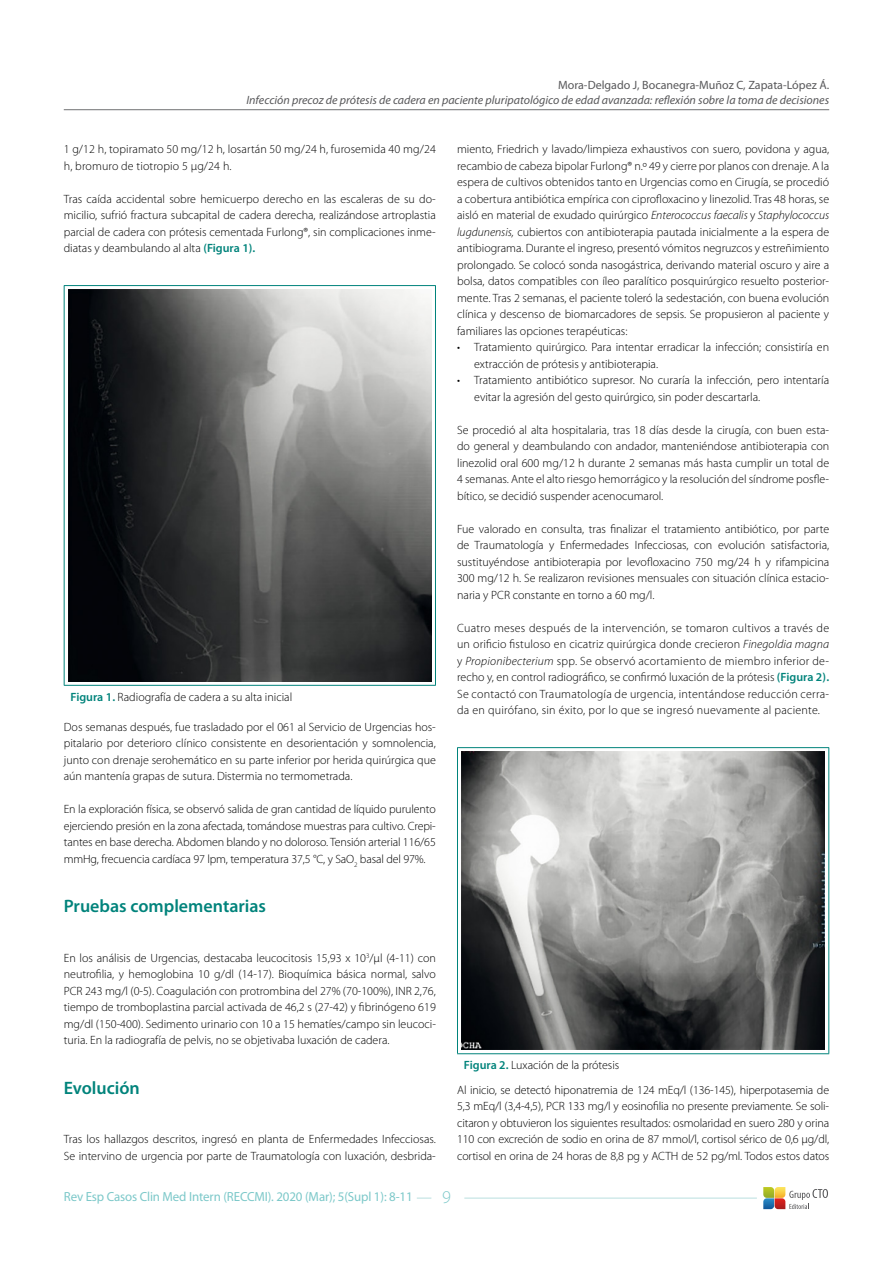
<style>
.page{position:relative;width:893px;height:1263px;background:#fff}
.page>*{position:absolute;margin:0;border:0;box-sizing:border-box;transform-origin:0 0}
.t1{font:600 18px "Myriad Pro";color:#00837b}
.t2{font:300 18px "Myriad Pro";color:#7cc8c9}
.t3{font:13.2px "Myriad Pro";letter-spacing:-.01em;color:#7cc8c9}
.t4{font:300 12px/16.5px "Myriad Pro";color:#000;text-align:justify}
.t5{font:italic 12px "Myriad Pro";color:#58585a}
.t6{font:12px "Myriad Pro";color:#58585a}
.s1{font-weight:600;color:#00837b}
.s2{font-style:italic}
</style>
<div class="page">
<hr style="left:64px;top:109px;width:765px;height:1px;background:#707172">
<svg style="left:763px;top:1187px;width:65px;height:22px"></svg>
<hr style="left:464px;top:1198px;width:293px;height:1px;background:#b9dfdf">
<svg style="left:417px;top:1198px;width:14px;height:1px"></svg>
<div style="left:64px;top:286px;width:371px;height:399px;background:linear-gradient(to right,#fff,#fff)"></div>
<hr style="left:64px;top:285px;width:372px;height:1px;background:#00837b">
<hr style="left:64px;top:286px;width:1px;height:399px;background:#00837b">
<hr style="left:435px;top:286px;width:1px;height:399px;background:#00837b">
<hr style="left:64px;top:685px;width:372px;height:1px;background:#00837b">
<img style="left:68px;top:290px;width:363px;height:391px">
<svg style="left:458px;top:748px;width:370px;height:302px"></svg>
<hr style="left:457px;top:747px;width:372px;height:1px;background:#00837b">
<hr style="left:457px;top:748px;width:1px;height:305px;background:#00837b">
<hr style="left:828px;top:748px;width:1px;height:305px;background:#00837b">
<hr style="left:457px;top:1053px;width:372px;height:1px;background:#00837b">
<img style="left:462px;top:752px;width:363px;height:297px">
<p class="t6" style="left:558px;top:78px;width:273px">Mora-Delgado J, Bocanegra-Muñoz C, Zapata-López Á.</p>
<p class="t5" style="left:246px;top:92px;width:584px">Infección precoz de prótesis de cadera en paciente pluripatológico de edad avanzada: reflexión sobre la toma de decisiones</p>
<p class="t4" style="left:64px;top:141px;width:374px">1 g/12 h, topiramato 50 mg/12 h, losartán 50 mg/24 h, furosemida 40 mg/24 h, bromuro de tiotropio 5 µg/24 h.</p>
<p class="t4" style="left:64px;top:190px;width:374px">Tras caída accidental sobre hemicuerpo derecho en las escaleras de su do&shy;micilio, sufrió fractura subcapital de cadera derecha, realizándose artroplastia parcial de cadera con prótesis cementada Furlong®, sin complicaciones inme&shy;diatas y deambulando al alta <span class="s1">(Figura 1).</span></p>
<p class="t4" style="left:71px;top:689px;width:223px"><span class="s1">Figura 1.</span> Radiografía de cadera a su alta inicial</p>
<p class="t4" style="left:64px;top:718px;width:374px">Dos semanas después, fue trasladado por el 061 al Servicio de Urgencias hos&shy;pitalario por deterioro clínico consistente en desorientación y somnolencia, junto con drenaje serohemático en su parte inferior por herida quirúrgica que aún mantenía grapas de sutura. Distermia no termometrada.</p>
<p class="t4" style="left:64px;top:801px;width:374px">En la exploración física, se observó salida de gran cantidad de líquido purulento ejerciendo presión en la zona afectada, tomándose muestras para cultivo. Crepi&shy;tantes en base derecha. Abdomen blando y no doloroso. Tensión arterial 116/65 mmHg, frecuencia cardíaca 97 lpm, temperatura 37,5 °C, y SaO<sub>2</sub> basal del 97%.</p>
<h1 class="t1" style="left:64px;top:895px;width:204px">Pruebas complementarias</h1>
<p class="t4" style="left:64px;top:949px;width:374px">En los análisis de Urgencias, destacaba leucocitosis 15,93 x 10<sup>3</sup>/µl (4-11) con neutrofilia, y hemoglobina 10 g/dl (14-17). Bioquímica básica normal, salvo PCR 243 mg/l (0-5). Coagulación con protrombina del 27% (70-100%), INR 2,76, tiempo de tromboplastina parcial activada de 46,2 s (27-42) y fibrinógeno 619 mg/dl (150-400). Sedimento urinario con 10 a 15 hematíes/campo sin leucoci&shy;turia. En la radiografía de pelvis, no se objetivaba luxación de cadera.</p>
<h1 class="t1" style="left:64px;top:1076px;width:78px">Evolución</h1>
<p class="t4" style="left:64px;top:1131px;width:374px">Tras los hallazgos descritos, ingresó en planta de Enfermedades Infecciosas.<br>Se intervino de urgencia por parte de Traumatología con luxación, desbrida-</p>
<p class="t4" style="left:457px;top:141px;width:374px">miento, Friedrich y lavado/limpieza exhaustivos con suero, povidona y agua, recambio de cabeza bipolar Furlong® n.º 49 y cierre por planos con drenaje. A la espera de cultivos obtenidos tanto en Urgencias como en Cirugía, se procedió a cobertura antibiótica empírica con ciprofloxacino y linezolid. Tras 48 horas, se aisló en material de exudado quirúrgico <span class="s2">Enterococcus faecalis</span> y <span class="s2">Staphylococcus lugdunensis,</span> cubiertos con antibioterapia pautada inicialmente a la espera de antibiograma. Durante el ingreso, presentó vómitos negruzcos y estreñimiento prolongado. Se colocó sonda nasogástrica, derivando material oscuro y aire a bolsa, datos compatibles con íleo paralítico posquirúrgico resuelto posterior&shy;mente. Tras 2 semanas, el paciente toleró la sedestación, con buena evolución clínica y descenso de biomarcadores de sepsis. Se propusieron al paciente y familiares las opciones terapéuticas:</p>
<p class="t4" style="left:474px;top:339px;width:357px;text-indent:-17px">• Tratamiento quirúrgico. Para intentar erradicar la infección; consistiría en extracción de prótesis y antibioterapia.</p>
<p class="t4" style="left:474px;top:372px;width:357px;text-indent:-17px">• Tratamiento antibiótico supresor. No curaría la infección, pero intentaría evitar la agresión del gesto quirúrgico, sin poder descartarla.</p>
<p class="t4" style="left:457px;top:421px;width:374px">Se procedió al alta hospitalaria, tras 18 días desde la cirugía, con buen esta&shy;do general y deambulando con andador, manteniéndose antibioterapia con linezolid oral 600 mg/12 h durante 2 semanas más hasta cumplir un total de 4 semanas. Ante el alto riesgo hemorrágico y la resolución del síndrome posfle&shy;bítico, se decidió suspender acenocumarol.</p>
<p class="t4" style="left:457px;top:520px;width:374px">Fue valorado en consulta, tras finalizar el tratamiento antibiótico, por parte de Traumatología y Enfermedades Infecciosas, con evolución satisfactoria, sustituyéndose antibioterapia por levofloxacino 750 mg/24 h y rifampicina 300 mg/12 h. Se realizaron revisiones mensuales con situación clínica estacio&shy;naria y PCR constante en torno a 60 mg/l.</p>
<p class="t4" style="left:457px;top:619px;width:374px">Cuatro meses después de la intervención, se tomaron cultivos a través de un orificio fistuloso en cicatriz quirúrgica donde crecieron <span class="s2">Finegoldia magna </span>y <span class="s2">Propionibecterium</span> spp. Se observó acortamiento de miembro inferior de&shy;recho y, en control radiográfico, se confirmó luxación de la prótesis <span class="s1">(Figura 2).<br></span>Se contactó con Traumatología de urgencia, intentándose reducción cerra&shy;da en quirófano, sin éxito, por lo que se ingresó nuevamente al paciente.</p>
<p class="t4" style="left:457px;top:1053px;width:374px;line-height:24.5px;text-indent:7px"><span class="s1">Figura 2.</span> Luxación de la prótesis<br>Al inicio, se detectó hiponatremia de 124 mEq/l (136-145), hiperpotasemia de</p>
<p class="t4" style="left:457px;top:1098px;width:374px">5,3 mEq/l (3,4-4,5), PCR 133 mg/l y eosinofilia no presente previamente. Se soli&shy;citaron y obtuvieron los siguientes resultados: osmolaridad en suero 280 y orina 110 con excreción de sodio en orina de 87 mmol/l, cortisol sérico de 0,6 μg/dl, cortisol en orina de 24 horas de 8,8 pg y ACTH de 52 pg/ml. Todos estos datos</p>
<p class="t3" style="left:64px;top:1189px;width:350px">Rev Esp Casos Clin Med Intern (RECCMI). 2020 (Mar); 5(Supl 1): 8-11</p>
<h1 class="t2" style="left:442px;top:1187px;width:10px">9</h1>
</div>
